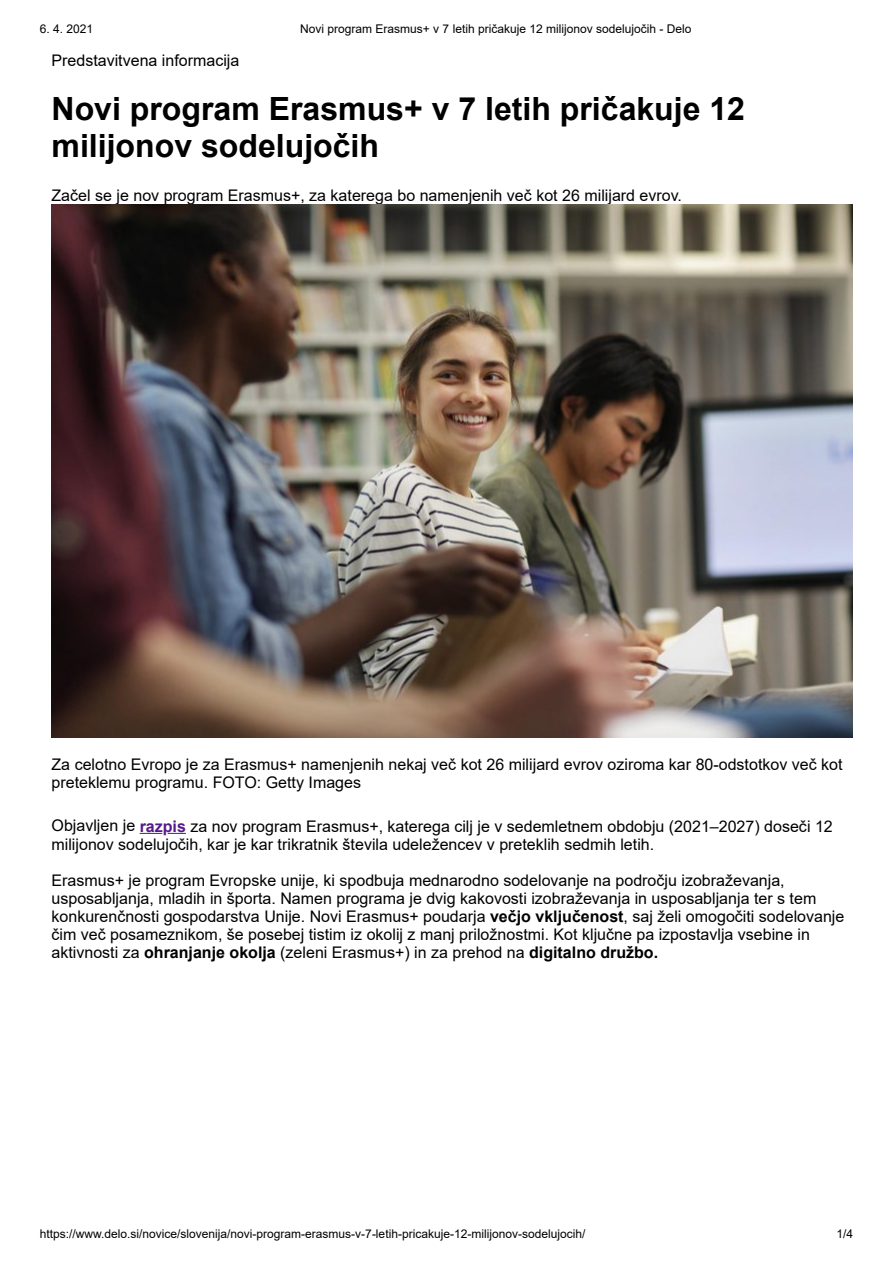
<style>
.page{position:relative;width:893px;height:1263px;background:#fff}
.page>*{position:absolute;margin:0;border:0;box-sizing:border-box;transform-origin:0 0}
.t1{font:700 31.95px/37px "Arial";color:#000}
.t2{font:16.05px/18px "Arial";color:#000}
.t3{font:12px "Arial";color:#000}
.s1{font-weight:700;color:#551a8b}
.s2{font-weight:700}
</style>
<div class="page">
<img style="left:52px;top:205px;width:800px;height:533px">
<svg style="left:168px;top:833px;width:18px;height:1px"></svg>
<svg style="left:140px;top:833px;width:22px;height:1px"></svg>
<p class="t3" style="left:40px;top:21px;width:55px">6. 4. 2021</p>
<p class="t3" style="left:300px;top:21px;width:393px">Novi program Erasmus+ v 7 letih pričakuje 12 milijonov sodelujočih - Delo</p>
<p class="t2" style="left:52px;top:51px;width:189px">Predstavitvena informacija</p>
<h1 class="t1" style="left:52px;top:90px;width:695px">Novi program Erasmus+ v 7 letih pričakuje 12 milijonov sodelujočih</h1>
<p class="t2" style="left:52px;top:186px;width:632px">Začel se je nov program Erasmus+, za katerega bo namenjenih več kot 26 milijard evrov.</p>
<p class="t2" style="left:52px;top:755px;width:792px">Za celotno Evropo je za Erasmus+ namenjenih nekaj več kot 26 milijard evrov oziroma kar 80-odstotkov več kot preteklemu programu. FOTO: Getty Images</p>
<p class="t2" style="left:52px;top:817px;width:782px">Objavljen je <span class="s1">razpis</span> za nov program Erasmus+, katerega cilj je v sedemletnem obdobju (2021–2027) doseči 12 milijonov sodelujočih, kar je kar trikratnik števila udeležencev v preteklih sedmih letih.</p>
<p class="t2" style="left:52px;top:871px;width:794px">Erasmus+ je program Evropske unije, ki spodbuja mednarodno sodelovanje na področju izobraževanja, usposabljanja, mladih in športa. Namen programa je dvig kakovosti izobraževanja in usposabljanja ter s tem konkurenčnosti gospodarstva Unije. Novi Erasmus+ poudarja <span class="s2">večjo vključenost</span>, saj želi omogočiti sodelovanje čim več posameznikom, še posebej tistim iz okolij z manj priložnostmi. Kot ključne pa izpostavlja vsebine in aktivnosti za <span class="s2">ohranjanje okolja</span> (zeleni Erasmus+) in za prehod na <span class="s2">digitalno družbo.</span></p>
<p class="t3" style="left:40px;top:1225px;width:547px">https://www.delo.si/novice/slovenija/novi-program-erasmus-v-7-letih-pricakuje-12-milijonov-sodelujocih/</p>
<p class="t3" style="left:836px;top:1225px;width:18px">1/4</p>
</div>
